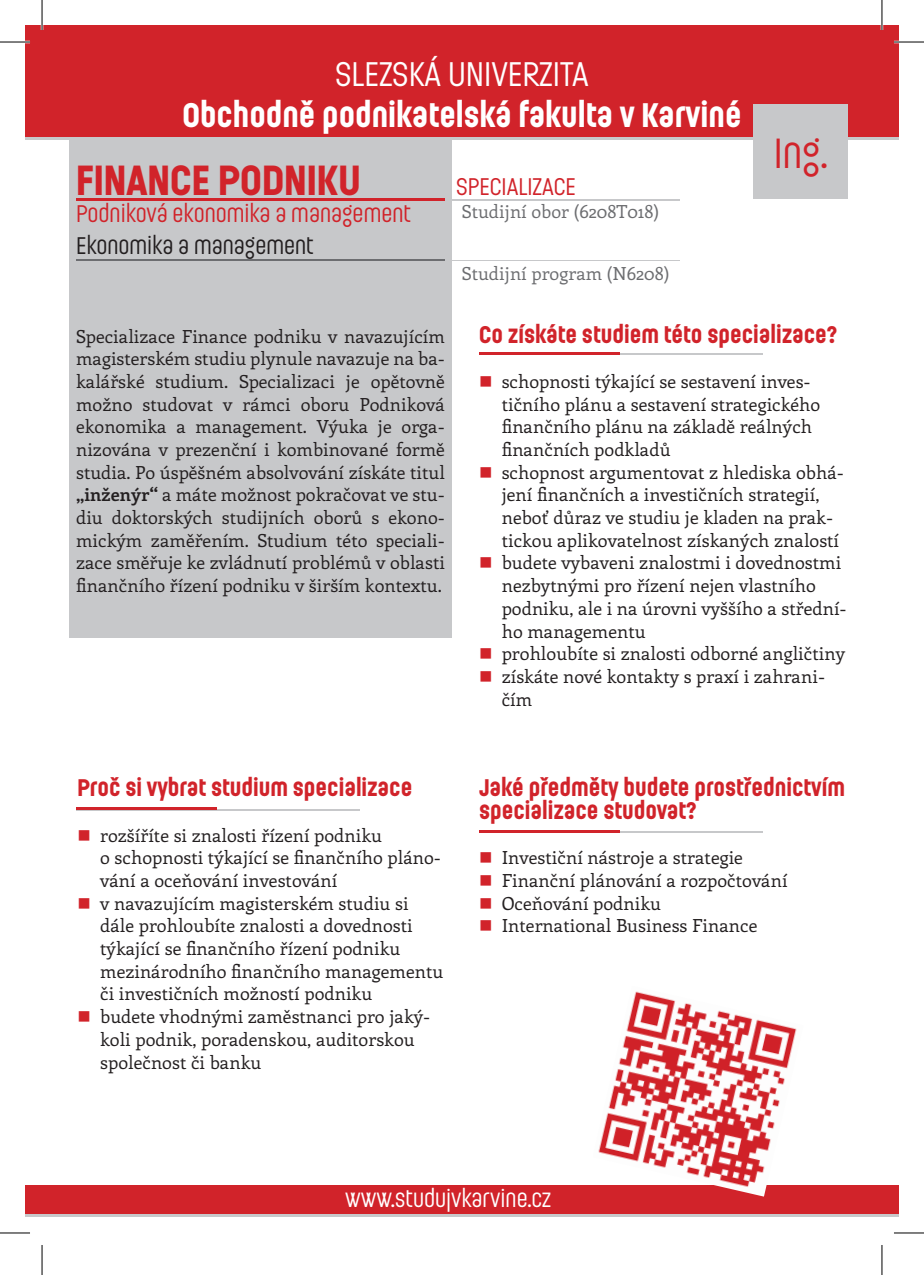
<style>
.page{position:relative;width:924px;height:1275px;background:#fff}
.page>*{position:absolute;margin:0;border:0;box-sizing:border-box;transform-origin:0 0}
.obor{font:700 42px "Ladislav";color:#d1232a}
.bc__ing{font:42px "Ladislav";color:#d1232a}
.t1{font:700 34px "Ladislav";color:#fff}
.t2{font:34px "Ladislav";color:#fff}
.nadpis_body{font:700 24px/22.6px "Ladislav";color:#d1232a}
.program{font:24px "Ladislav";color:#d1232a}
.t3{font:24px "Ladislav";color:#fff}
.program-2{font:24px "Ladislav";color:#231f20}
.t4{font:18px/22.6px "Enriqueta";color:#231f20}
.t5{font:18px "Enriqueta";color:#6c6d70}
.s1{font-weight:700}
</style>
<div class="page">
<div style="left:69px;top:128px;width:383px;height:509px;background:#c7c8ca"></div>
<div style="left:25px;top:25px;width:873px;height:112px;background:#d1232a"></div>
<hr style="left:25px;top:137px;width:873px;height:3px;background:#c7c8ca">
<div style="left:753px;top:104px;width:94px;height:94px;background:#c7c8ca"></div>
<div style="left:25px;top:1185px;width:873px;height:30px;background:#d1232a"></div>
<hr style="left:25px;top:1214px;width:873px;height:3px;background:#c7c8ca">
<hr style="left:76px;top:200px;width:602px;height:1px;background:#c7c8ca">
<hr style="left:76px;top:198px;width:369px;height:3px;background:#d1232a">
<hr style="left:76px;top:260px;width:602px;height:1px;background:#c7c8ca">
<hr style="left:76px;top:259px;width:369px;height:2px;background:#6c6d70">
<hr style="left:479px;top:354px;width:283px;height:1px;background:#c7c8ca">
<hr style="left:479px;top:353px;width:140px;height:2px;background:#d1232a">
<hr style="left:479px;top:831px;width:283px;height:2px;background:#c7c8ca">
<hr style="left:479px;top:830px;width:140px;height:3px;background:#d1232a">
<hr style="left:76px;top:809px;width:283px;height:1px;background:#c7c8ca">
<hr style="left:76px;top:807px;width:141px;height:3px;background:#d1232a">
<img style="left:598px;top:991px;width:199px;height:205px">
<hr style="left:0;top:41px;width:30px;height:2px;background:#fff">
<hr style="left:893px;top:41px;width:30px;height:2px;background:#fff">
<hr style="left:41px;top:0;width:2px;height:30px;background:#fff">
<hr style="left:880px;top:0;width:2px;height:30px;background:#fff">
<hr style="left:0;top:42px;width:30px;height:1px;background:#000">
<hr style="left:893px;top:42px;width:30px;height:1px;background:#000">
<hr style="left:0;top:1232px;width:30px;height:1px;background:#000">
<hr style="left:893px;top:1232px;width:30px;height:1px;background:#000">
<hr style="left:42px;top:0;width:1px;height:30px;background:#000">
<hr style="left:42px;top:1245px;width:1px;height:30px;background:#000">
<hr style="left:881px;top:0;width:1px;height:30px;background:#000">
<hr style="left:881px;top:1245px;width:1px;height:30px;background:#000">
<p class="t2" style="left:335px;top:53px;width:255px">SLEZSKÁ UNIVERZITA</p>
<p class="t1" style="left:182px;top:94px;width:560px">Obchodně podnikatelská fakulta v Karviné</p>
<p class="obor" style="left:76px;top:154px;width:286px">FINANCE PODNIKU</p>
<p class="program" style="left:76px;top:199px;width:336px">Podniková ekonomika a management</p>
<p class="program-2" style="left:76px;top:231px;width:239px">Ekonomika a management</p>
<p class="program" style="left:456px;top:171px;width:121px">SPECIALIZACE</p>
<p class="t5" style="left:462px;top:198px;width:198px">Studijní obor (6208T018)</p>
<p class="t5" style="left:462px;top:261px;width:209px">Studijní program (N6208)</p>
<p class="bc__ing" style="left:773px;top:128px;width:55px">Ing.</p>
<p class="t4" style="left:76px;top:324px;width:370px;text-align:justify">Specializace Finance podniku v navazujícím magisterském studiu plynule navazuje na ba&shy;kalářské studium. Specializaci je opětovně možno studovat v rámci oboru Podniková ekonomika a management. Výuka je orga&shy;nizována v prezenční i kombinované formě studia. Po úspěšném absolvování získáte titul <span class="s1">„inženýr“</span> a máte možnost pokračovat ve stu&shy;diu doktorských studijních oborů s ekono&shy;mickým zaměřením. Studium této speciali&shy;zace směřuje ke zvládnutí problémů v oblasti finančního řízení podniku v širším kontextu.</p>
<p class="nadpis_body" style="left:479px;top:322px;width:359px">Co získáte studiem této specializace?</p>
<p class="t4" style="left:501px;top:369px;width:320px">schopnosti týkající se sestavení inves&shy;tičního plánu a sestavení strategického finančního plánu na základě reálných finančních podkladů</p>
<p class="t4" style="left:501px;top:460px;width:343px">schopnost argumentovat z hlediska obhá&shy;jení finančních a investičních strategií, neboť důraz ve studiu je kladen na prak&shy;tickou aplikovatelnost získaných znalostí</p>
<p class="t4" style="left:501px;top:551px;width:346px">budete vybaveni znalostmi i dovednostmi nezbytnými pro řízení nejen vlastního podniku, ale i na úrovni vyššího a střední&shy;ho managementu</p>
<p class="t4" style="left:501px;top:641px;width:345px">prohloubíte si znalosti odborné angličtiny</p>
<p class="t4" style="left:501px;top:664px;width:325px">získáte nové kontakty s praxí i zahrani&shy;čím</p>
<p class="nadpis_body" style="left:77px;top:776px;width:336px">Proč si vybrat studium specializace</p>
<p class="t4" style="left:100px;top:823px;width:342px">rozšíříte si znalosti řízení podniku<br>o schopnosti týkající se finančního pláno&shy;vání a oceňování investování</p>
<p class="t4" style="left:100px;top:891px;width:344px">v navazujícím magisterském studiu si dále prohloubíte znalosti a dovednosti týkající se finančního řízení podniku mezinárodního finančního managementu či investičních možností podniku</p>
<p class="t4" style="left:100px;top:1004px;width:331px">budete vhodnými zaměstnanci pro jaký&shy;koli podnik, poradenskou, auditorskou společnost či banku</p>
<p class="nadpis_body" style="left:479px;top:776px;width:367px">Jaké předměty budete prostřednictvím specializace studovat?</p>
<p class="t4" style="left:501px;top:845px;width:243px">Investiční nástroje a strategie</p>
<p class="t4" style="left:501px;top:868px;width:287px">Finanční plánování a rozpočtování</p>
<p class="t4" style="left:501px;top:891px;width:161px">Oceňování podniku</p>
<p class="t4" style="left:501px;top:913px;width:257px">International Business Finance</p>
<p class="t3" style="left:345px;top:1183px;width:207px">www.studujvkarvine.cz</p>
</div>
